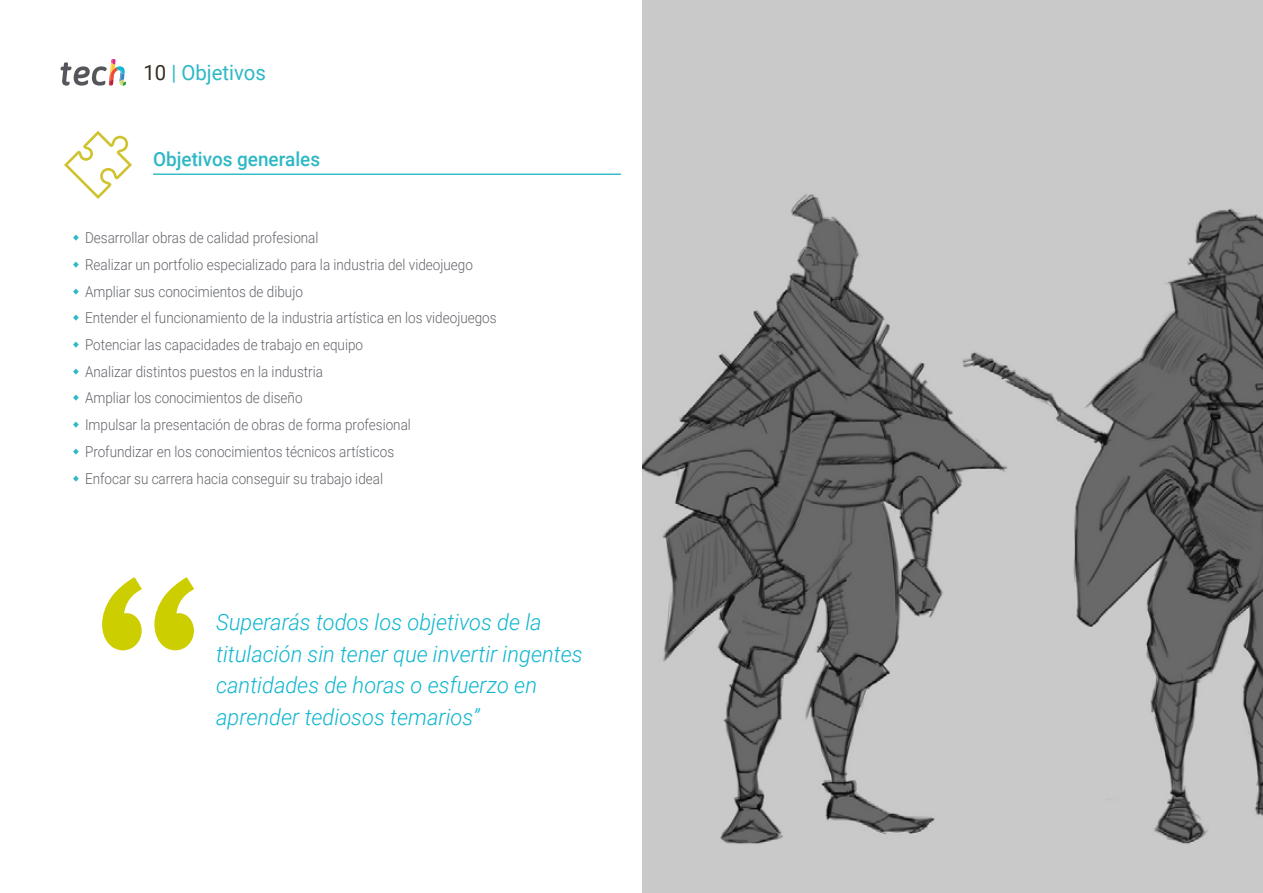
<style>
.page{position:relative;width:1263px;height:893px;background:#fff}
.page>*{position:absolute;margin:0;border:0;box-sizing:border-box;transform-origin:0 0}
.t1{font:italic 300 22.5px/31.5px "Roboto";color:#0fb6cf}
.t2{font:21px "Roboto";color:#2db8c5}
.t3{font:500 19.5px "Roboto";color:#2db8c5}
.t4{font:300 15px/26.7px "Roboto";color:#61646a;scale:.9 1}
.s1{color:#312e20}
</style>
<div class="page">
<hr style="left:153px;top:174px;width:468px;height:1px;background:#2db8c5">
<svg style="left:64px;top:131px;width:68px;height:68px"></svg>
<img style="left:642px;top:0;width:621px;height:893px">
<svg style="left:61px;top:59px;width:65px;height:27px"></svg>
<svg style="left:102px;top:577px;width:92px;height:73px"></svg>
<h2 class="t2" style="left:144px;top:57px;width:124px"><span class="s1">10</span> | Objetivos</h2>
<h3 class="t3" style="left:153px;top:145px;width:169px">Objetivos generales</h3>
<p class="t4" style="left:85px;top:224px;width:459px">Desarrollar obras de calidad profesional<br>Realizar un portfolio especializado para la industria del videojuego Ampliar sus conocimientos de dibujo<br>Entender el funcionamiento de la industria artística en los videojuegos Potenciar las capacidades de trabajo en equipo<br>Analizar distintos puestos en la industria<br>Ampliar los conocimientos de diseño<br>Impulsar la presentación de obras de forma profesional<br>Profundizar en los conocimientos técnicos artísticos<br>Enfocar su carrera hacia conseguir su trabajo ideal</p>
<h1 class="t1" style="left:216px;top:606px;width:368px">Superarás todos los objetivos de la titulación sin tener que invertir ingentes cantidades de horas o esfuerzo en aprender tediosos temarios”</h1>
</div>
